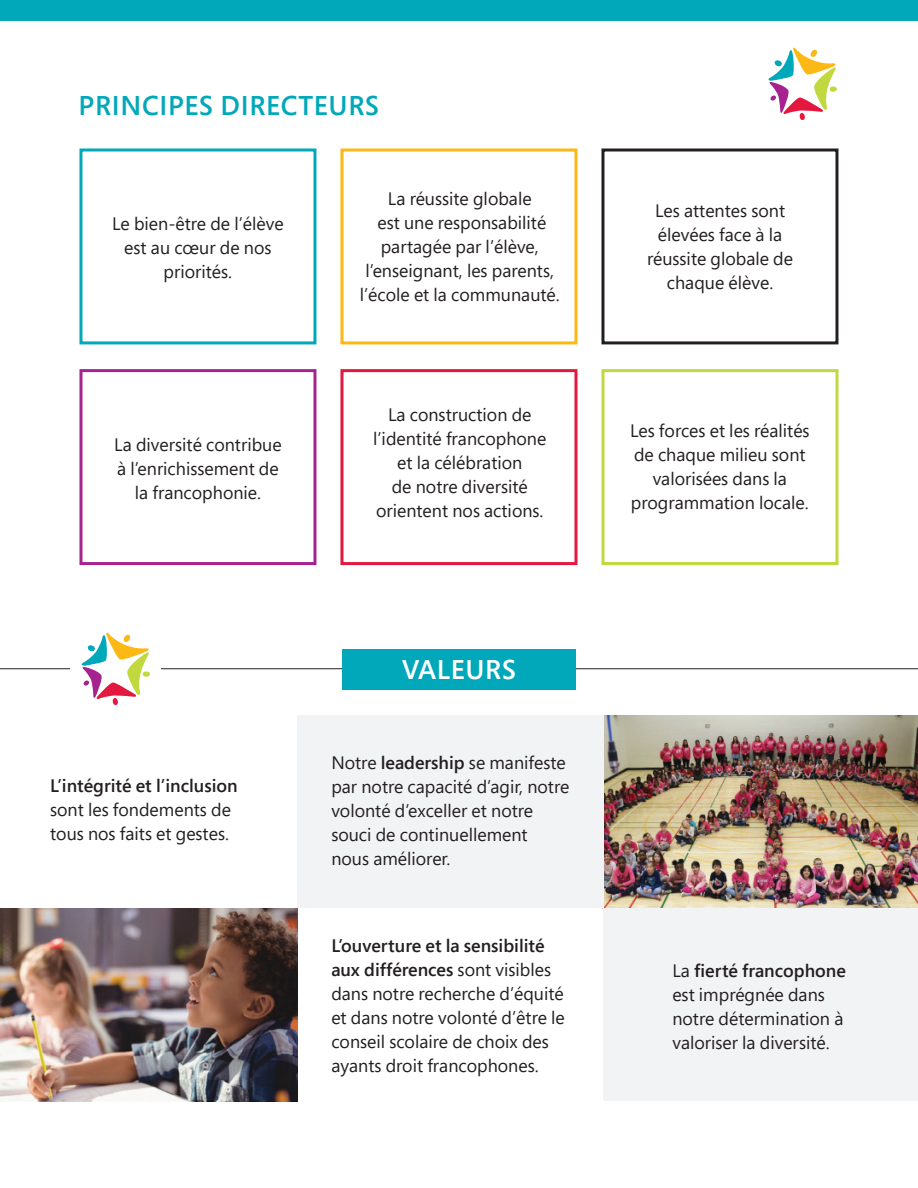
<style>
.page{position:relative;width:918px;height:1188px;background:#fff}
.page>*{position:absolute;margin:0;border:0;box-sizing:border-box;transform-origin:0 0}
.t1{font:600 27px "Segoe Pro";letter-spacing:.025em;color:#00a8b9}
.t2{font:600 27px "Segoe Pro";letter-spacing:.025em;color:#fff}
.t3{font:18px/24px "Segoe Pro";color:#231f20;text-align:center}
.s1{font-weight:600}
</style>
<div class="page">
<svg style="left:768px;top:47px;width:69px;height:73px"></svg>
<img style="left:603px;top:715px;width:315px;height:193px">
<div style="left:297px;top:715px;width:306px;height:193px;background:#f2f3f4"></div>
<div style="left:603px;top:908px;width:315px;height:193px;background:#f2f3f4"></div>
<img style="left:0;top:908px;width:297px;height:193px">
<hr style="left:0;top:669px;width:918px;height:1px;background:#231f20">
<div style="left:342px;top:649px;width:234px;height:41px;background:#00a8b9"></div>
<div style="left:0;top:0;width:918px;height:20px;background:#00a8b9"></div>
<div style="left:79px;top:148px;width:237px;height:196px;border:3px solid #00a8b9"></div>
<div style="left:340px;top:148px;width:237px;height:196px;border:3px solid #fcb814"></div>
<div style="left:601px;top:148px;width:237px;height:196px;border:3px solid #231f20"></div>
<div style="left:79px;top:369px;width:237px;height:196px;border:3px solid #a6228e"></div>
<div style="left:340px;top:369px;width:237px;height:196px;border:3px solid #e4183e"></div>
<div style="left:601px;top:369px;width:237px;height:196px;border:3px solid #c2d83f"></div>
<div style="left:71px;top:624px;width:90px;height:90px;background:#fff"></div>
<svg style="left:81px;top:632px;width:69px;height:73px"></svg>
<p class="t1" style="left:79px;top:87px;width:302px">PRINCIPES DIRECTEURS</p>
<p class="t3" style="left:112px;top:211px;width:173px">Le bien-être de l’élève est au cœur de nos priorités.</p>
<p class="t3" style="left:114px;top:432px;width:169px">La diversité contribue à l’enrichissement de la francophonie.</p>
<p class="t3" style="left:388px;top:186px;width:145px">La réussite globale</p>
<p class="t3" style="left:360px;top:210px;width:201px">est une responsabilité partagée par l’élève, l’enseignant, les parents, l’école et la communauté.</p>
<p class="t3" style="left:373px;top:402px;width:175px">La construction de l’identité francophone et la célébration<br>de notre diversité orientent nos actions.</p>
<p class="t3" style="left:50px;top:773px;width:189px;text-align:left"><span class="s1">L’intégrité et l’inclusion </span>sont les fondements de tous nos faits et gestes.</p>
<p class="t2" style="left:402px;top:651px;width:115px">VALEURS</p>
<p class="t3" style="left:331px;top:750px;width:240px;text-align:left">Notre <span class="s1">leadership</span> se manifeste par notre capacité d’agir, notre volonté d’exceller et notre souci de continuellement</p>
<p class="t3" style="left:331px;top:846px;width:120px">nous améliorer.</p>
<p class="t3" style="left:331px;top:934px;width:235px;text-align:left"><span class="s1">L’ouverture et la sensibilité aux différences</span> sont visibles dans notre recherche d’équité et dans notre volonté d’être le conseil scolaire de choix des ayants droit francophones.</p>
<p class="t3" style="left:647px;top:198px;width:147px">Les attentes sont élevées face à la réussite globale de chaque élève.</p>
<p class="t3" style="left:630px;top:418px;width:181px">Les forces et les réalités de chaque milieu sont valorisées dans la programmation locale.</p>
<p class="t3" style="left:672px;top:958px;width:175px;text-align:left">La <span class="s1">fierté francophone </span>est imprégnée dans notre détermination à valoriser la diversité.</p>
</div>
